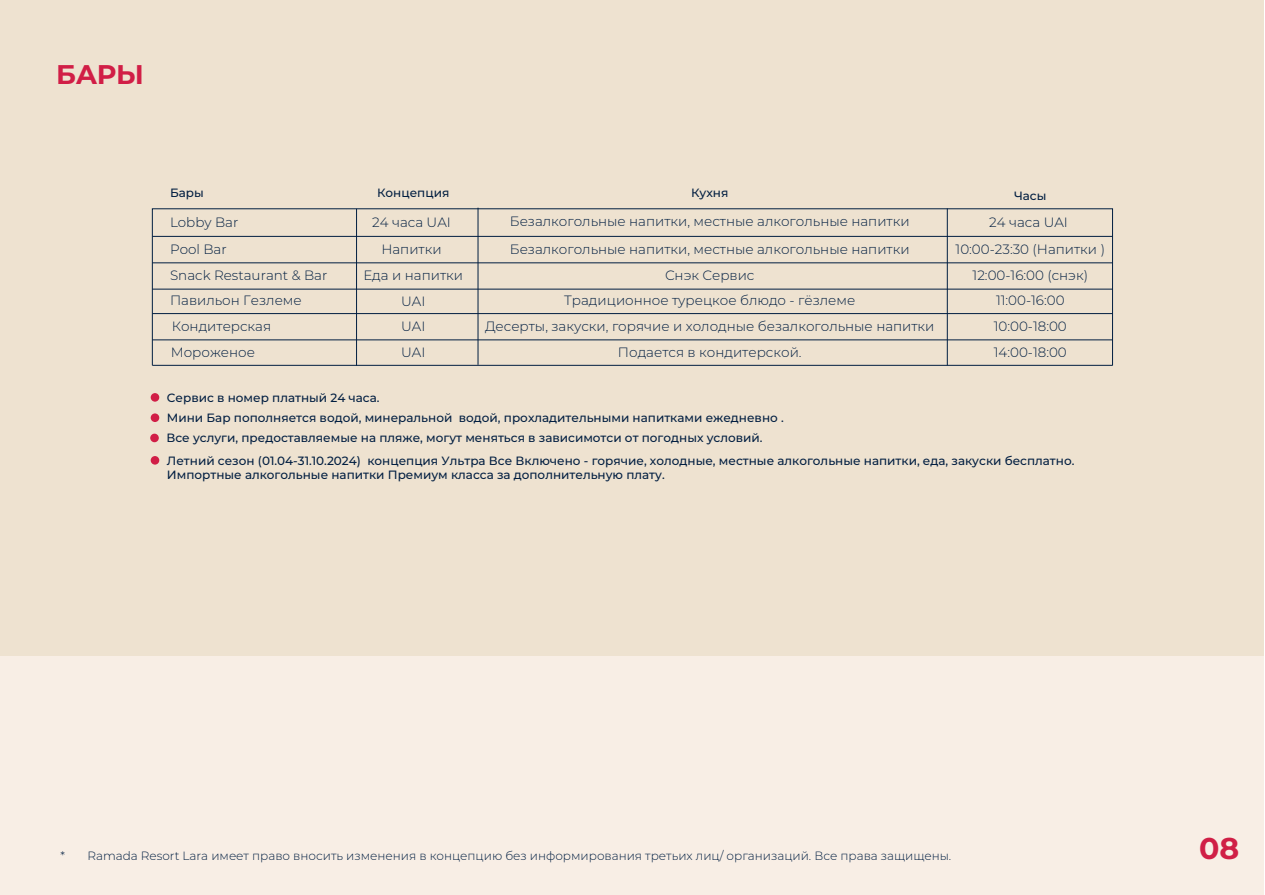
<style>
.page{position:relative;width:1265px;height:895px;background:#fff}
.page>*{position:absolute;margin:0;border:0;box-sizing:border-box;transform-origin:0 0}
.t1{font:700 30px "Montserrat";color:#d01f46}
.t2{font:700 27px "Montserrat";color:#d11e46}
.t3{font:300 13.5px/25.7px "Montserrat";color:#011e41;text-align:center}
.t4{font:500 12px/14.4px "Montserrat";color:#011e41}
.t5{font:300 12px "Montserrat";color:#011e41}
</style>
<div class="page">
<div style="left:1px;top:1px;width:1263px;height:893px;background:#f8eee5"></div>
<div style="left:1px;top:1px;width:1263px;height:655px;background:#eee2d0"></div>
<hr style="left:356px;top:209px;width:1px;height:156px;background:#011e41">
<hr style="left:477px;top:208px;width:1px;height:157px;background:#011e41">
<hr style="left:947px;top:208px;width:1px;height:157px;background:#011e41">
<hr style="left:152px;top:236px;width:960px;height:1px;background:#011e41">
<hr style="left:152px;top:262px;width:960px;height:1px;background:#011e41">
<hr style="left:152px;top:289px;width:960px;height:1px;background:#011e41">
<hr style="left:152px;top:313px;width:960px;height:1px;background:#011e41">
<hr style="left:152px;top:339px;width:960px;height:1px;background:#011e41">
<hr style="left:152px;top:365px;width:960px;height:1px;background:#011e41">
<svg style="left:150px;top:433px;width:9px;height:9px"></svg>
<div style="left:151px;top:413px;width:8px;height:9px;background:#d11e46;border-radius:50%"></div>
<div style="left:151px;top:393px;width:8px;height:8px;background:#d11e46;border-radius:50%"></div>
<div style="left:151px;top:456px;width:8px;height:8px;background:#d11e46;border-radius:50%"></div>
<h2 class="t2" style="left:56px;top:55px;width:89px">БАРЫ</h2>
<p class="t4" style="left:170px;top:185px;width:35px">Бары</p>
<p class="t4" style="left:377px;top:185px;width:74px">Концепция</p>
<p class="t4" style="left:691px;top:185px;width:39px">Кухня</p>
<p class="t4" style="left:1014px;top:188px;width:34px">Часы</p>
<p class="t3" style="left:170px;top:208px;width:70px">Lobby Bar</p>
<p class="t3" style="left:372px;top:209px;width:80px">24 часа UAI</p>
<p class="t3" style="left:510px;top:208px;width:401px">Безалкогольные напитки, местные алкогольные напитки</p>
<p class="t3" style="left:955px;top:208px;width:151px">24 часа UAI<br>10:00-23:30 (Напитки )<br>12:00-16:00 (cнэк)<br>11:00-16:00<br>10:00-18:00</p>
<p class="t3" style="left:170px;top:235px;width:159px;text-align:left">Pool Bar<br>Snack Restaurant &amp; Bar<br>Павильон Гезлеме<br>Кондитерская<br>Мороженое</p>
<p class="t3" style="left:485px;top:235px;width:451px">Безалкогольные напитки, местные алкогольные напитки<br>Снэк Сервис<br>Традиционное турецкое блюдо - гёзлеме<br>Десерты, закуски, горячие и холодные безалкогольные напитки</p>
<p class="t3" style="left:363px;top:236px;width:101px">Напитки<br>Еда и напитки<br>UAI<br>UAI</p>
<p class="t3" style="left:401px;top:339px;width:26px">UAI</p>
<p class="t3" style="left:618px;top:339px;width:185px">Подается в кондитерской.</p>
<p class="t3" style="left:993px;top:339px;width:74px">14:00-18:00</p>
<p class="t4" style="left:167px;top:389px;width:214px">Сервис в номер платный 24 часа.</p>
<p class="t4" style="left:167px;top:410px;width:618px">Мини Бар пополняется водой, минеральной водой, прохладительными напитками ежедневно .</p>
<p class="t4" style="left:166px;top:430px;width:597px">Все услуги, предоставляемые на пляже, могут меняться в зависимотси от погодных условий.</p>
<p class="t4" style="left:167px;top:452px;width:909px">Летний сезон (01.04-31.10.2024) концепция Ультра Все Включено - горячие, холодные, местные алкогольные напитки, еда, закуски бесплатно.<br>Импортные алкогольные напитки Премиум класса за дополнительную плату.</p>
<p class="t5" style="left:60px;top:847px;width:892px">* Ramada Resort Lara имеет право вносить изменения в концепцию без информирования третьих лиц/ организаций. Все права защищены.</p>
<h1 class="t1" style="left:1198px;top:826px;width:42px">08</h1>
</div>
